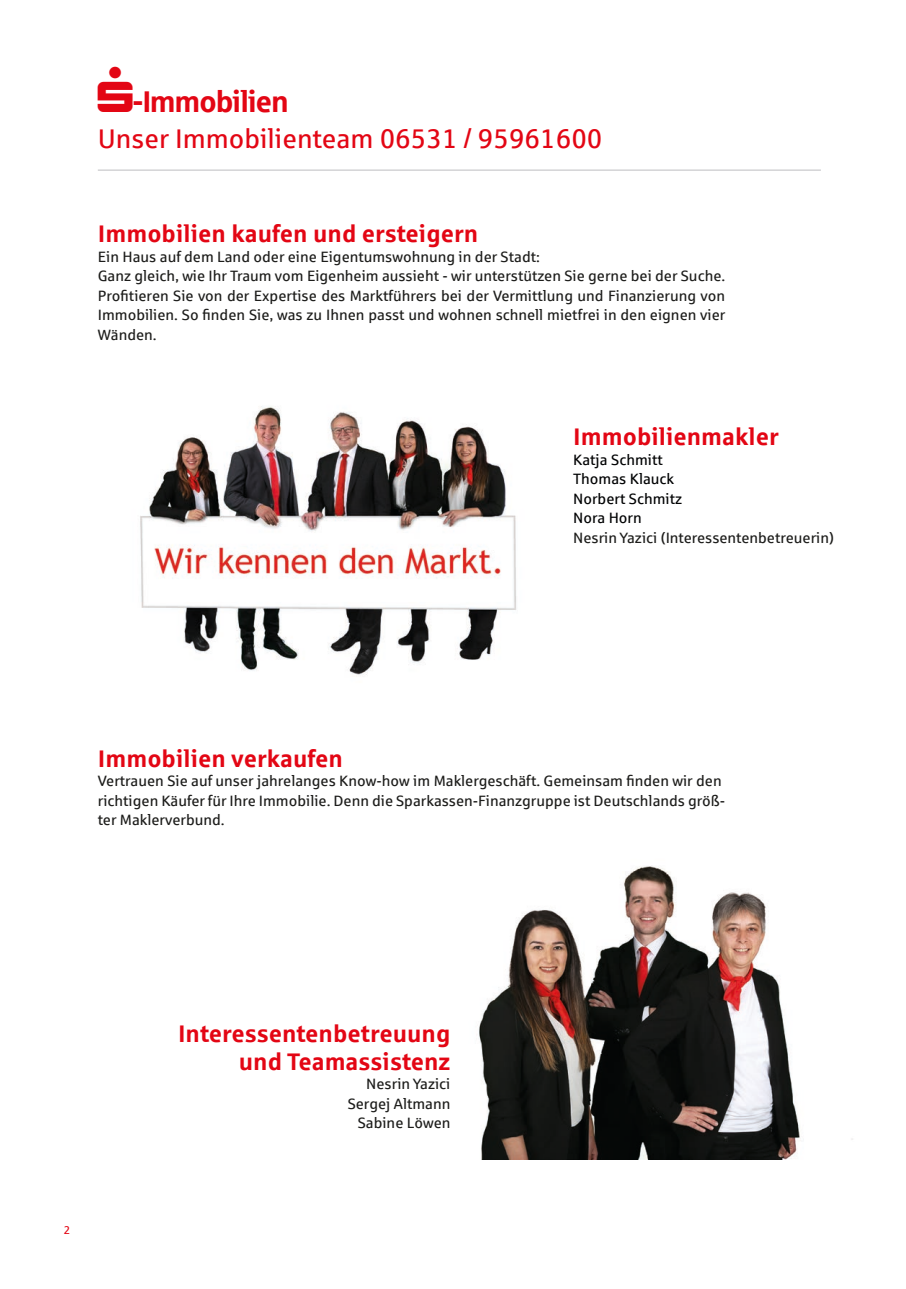
<style>
.page{position:relative;width:906px;height:1289px;background:#fff}
.page>*{position:absolute;margin:0;border:0;box-sizing:border-box;transform-origin:0 0}
.t1{font:30px "Sparkasse Head";color:#e30614}
.t2{font:27px "Sparkasse Rg";color:#e30614}
.t3{font:700 24px "Sparkasse Rg";color:#e30614}
.t4{font:15px/19.5px "Sparkasse Rg";color:#1d1d1b;text-align:justify}
.t5{font:15px "Sparkasse Rg";color:#020304}
.t6{font:11.25px "Sparkasse Rg";color:#e30614}
</style>
<div class="page">
<hr style="left:98px;top:169px;width:723px;height:2px;background:#d3d3d5">
<img style="left:478px;top:865px;width:375px;height:294px">
<img style="left:140px;top:406px;width:376px;height:269px">
<p class="t1" style="left:133px;top:82px;width:157px">-Immobilien</p>
<p class="t2" style="left:98px;top:122px;width:506px">Unser Immobilienteam 06531 / 95961600</p>
<p class="t3" style="left:98px;top:218px;width:382px">Immobilien kaufen und ersteigern</p>
<p class="t4" style="left:98px;top:246px;width:443px">Ein Haus auf dem Land oder eine Eigentumswohnung in der Stadt:</p>
<p class="t4" style="left:98px;top:266px;width:629px">Ganz gleich, wie Ihr Traum vom Eigenheim aussieht - wir unterstützen Sie gerne bei der Suche.<br>Profitieren Sie von der Expertise des Marktführers bei der Vermittlung und Finanzierung von Immobilien. So finden Sie, was zu Ihnen passt und wohnen schnell mietfrei in den eignen vier Wänden.</p>
<p class="t3" style="left:573px;top:421px;width:207px">Immobilienmakler</p>
<p class="t5" style="left:573px;top:450px;width:91px">Katja Schmitt</p>
<p class="t5" style="left:573px;top:469px;width:103px">Thomas Klauck</p>
<p class="t5" style="left:573px;top:489px;width:110px">Norbert Schmitz</p>
<p class="t5" style="left:573px;top:508px;width:70px">Nora Horn</p>
<p class="t4" style="left:573px;top:527px;width:262px">Nesrin Yazici (Interessentenbetreuerin)</p>
<p class="t3" style="left:98px;top:743px;width:246px">Immobilien verkaufen</p>
<p class="t4" style="left:98px;top:770px;width:625px">Vertrauen Sie auf unser jahrelanges Know-how im Maklergeschäft. Gemeinsam finden wir den</p>
<p class="t4" style="left:98px;top:790px;width:629px">richtigen Käufer für Ihre Immobilie. Denn die Sparkassen-Finanzgruppe ist Deutschlands größ&shy;ter Maklerverbund.</p>
<p class="t6" style="left:64px;top:1222px;width:8px">2</p>
<p class="t3" style="left:178px;top:1018px;width:274px">Interessentenbetreuung</p>
<p class="t3" style="left:239px;top:1045px;width:213px">und Teamassistenz</p>
<p class="t4" style="left:366px;top:1073px;width:86px">Nesrin Yazici</p>
<p class="t4" style="left:348px;top:1093px;width:104px">Sergej Altmann</p>
<p class="t4" style="left:358px;top:1112px;width:94px">Sabine Löwen</p>
</div>
